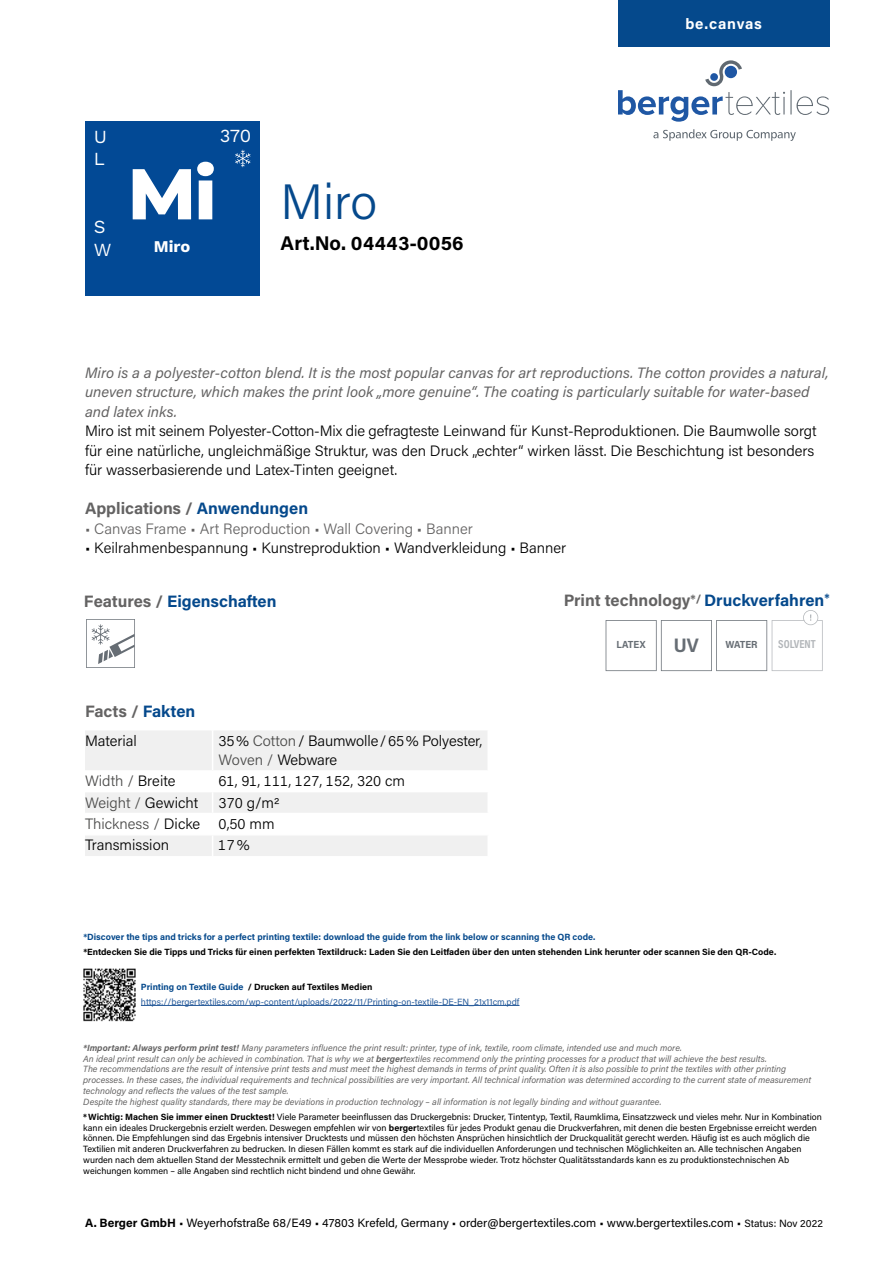
<style>
.page{position:relative;width:893px;height:1263px;background:#fff}
.page>*{position:absolute;margin:0;border:0;box-sizing:border-box;transform-origin:0 0}
.t1{font:800 71.7px "Montserrat";color:#fff}
.t2{font:300 49.5px "Acumin Pro";color:#05498c}
.t3{font:700 19.8px "Acumin Pro";letter-spacing:.015em;color:#000}
.t4{font:700 19.65px "Acumin Pro Semi Cond";color:#666d74}
.t5{font:18.45px/22.5px "Work Sans";color:#fff}
.t6{font:700 16.5px "Acumin Pro";color:#646363}
.t7{font:700 16.5px "Acumin Pro";color:#05498c}
.t8{font:700 16.35px "Work Sans";color:#fff}
.t9{font:300 15px/19.5px "Acumin Pro";color:#000}
.t10{font:italic 15px/19.5px "Acumin Pro";color:#646363}
.t11{font:300 15px "Acumin Pro";color:#646363}
.t12{font:300 15px "Acumin Pro";color:#4a4a49}
.t13{font:700 15px "Acumin Pro";letter-spacing:.045em;color:#fff}
.t14{font:12px "Acumin Pro";color:#000}
.t15{font:700 11.7px "Acumin Pro Cond";color:#666d74}
.t16{font:700 10.35px "Acumin Pro Semi Cond";color:#666d74}
.t17{font:9px/10.8px "Acumin Pro";color:#000}
.t18{font:italic 9px/10.8px "Acumin Pro";color:#646363}
.t19{font:9px/15px "Acumin Pro";color:#275b9b}
.t20{font:700 9px "Acumin Pro";color:#000}
.t21{font:700 9px "Acumin Pro";color:#05498c}
.s1{color:#05498c}
.s2{color:#646363}
.s3{color:#4a4a49}
.s4{color:#000}
.s5{font-weight:700;color:#05498c}
.s6{font-weight:700;color:#000}
.s7{font-weight:700}
.s8{font-size:10.5px}
</style>
<div class="page">
<div style="left:85px;top:121px;width:174px;height:174px;background:#024995"></div>
<svg style="left:235px;top:150px;width:16px;height:17px"></svg>
<div style="left:85px;top:731px;width:402px;height:39px;background:#f0f0f0"></div>
<hr style="left:212px;top:730px;width:1px;height:40px;background:#fff">
<svg style="left:85px;top:793px;width:402px;height:63px"></svg>
<hr style="left:85px;top:834px;width:128px;height:1px;background:#fff">
<hr style="left:213px;top:834px;width:276px;height:1px;background:#fff">
<div style="left:618px;top:0;width:211px;height:47px;background:#05498c"></div>
<svg style="left:86px;top:619px;width:49px;height:49px"></svg>
<svg style="left:606px;top:610px;width:217px;height:61px"></svg>
<svg style="left:618px;top:60px;width:211px;height:62px"></svg>
<div style="left:725px;top:66px;width:12px;height:12px;background:#1f57a4;border-radius:50%"></div>
<svg style="left:653px;top:129px;width:143px;height:12px"></svg>
<hr style="left:141px;top:1005px;width:378px;height:1px;background:#275b9b">
<img style="left:83px;top:968px;width:53px;height:54px">
<h3 class="t5" style="left:94px;top:126px;width:15px">U</h3>
<h3 class="t5" style="left:220px;top:125px;width:33px">370</h3>
<h3 class="t5" style="left:94px;top:149px;width:13px">L</h3>
<h1 class="t1" style="left:128px;top:141px;width:91px">Mi</h1>
<h3 class="t8" style="left:154px;top:237px;width:38px">Miro</h3>
<h3 class="t5" style="left:94px;top:216px;width:19px">S<br>W</h3>
<h2 class="t2" style="left:281px;top:168px;width:98px">Miro</h2>
<h3 class="t3" style="left:281px;top:230px;width:184px">Art.No. 04443-0056</h3>
<h3 class="t13" style="left:685px;top:13px;width:78px">be.canvas</h3>
<p class="t10" style="left:85px;top:362px;width:745px">Miro is a a polyester-cotton blend. It is the most popular canvas for art reproductions. The cotton provides a natural, uneven structure, which makes the print look „more genuine“. The coating is particularly suitable for water-based and latex inks.</p>
<p class="t9" style="left:85px;top:420px;width:733px">Miro ist mit seinem Polyester-Cotton-Mix die gefragteste Leinwand für Kunst-Reproduktionen. Die Baumwolle sorgt für eine natürliche, ungleichmäßige Struktur, was den Druck „echter“ wirken lässt. Die Beschichtung ist besonders für wasserbasierende und Latex-Tinten geeignet.</p>
<h3 class="t6" style="left:85px;top:497px;width:225px">Applications / <span class="s1">Anwendungen</span></h3>
<h3 class="t11" style="left:85px;top:518px;width:389px">• Canvas Frame • Art Reproduction • Wall Covering • Banner</h3>
<h3 class="t9" style="left:85px;top:537px;width:483px">• Keilrahmenbespannung • Kunstreproduktion • Wandverkleidung • Banner</h3>
<h3 class="t7" style="left:84px;top:590px;width:194px"><span class="s2">Features /</span> Eigenschaften</h3>
<h3 class="t6" style="left:564px;top:589px;width:267px">Print technology<sup>*/</sup> <span class="s1">Druckverfahren</span><sup>*</sup></h3>
<h3 class="t6" style="left:85px;top:700px;width:112px">Facts / <span class="s1">Fakten</span></h3>
<h3 class="t9" style="left:85px;top:730px;width:53px">Material</h3>
<h3 class="t9" style="left:219px;top:730px;width:265px">35% <span class="s3">Cotton</span>/ Baumwolle/65% Polyester,<br><span class="s3">Woven /</span> Webware</h3>
<h3 class="t12" style="left:85px;top:771px;width:92px">Width / <span class="s4">Breite</span></h3>
<h3 class="t9" style="left:219px;top:771px;width:188px">61, 91, 111, 127, 152, 320 cm</h3>
<h3 class="t12" style="left:85px;top:792px;width:115px">Weight / <span class="s4">Gewicht</span></h3>
<h3 class="t9" style="left:85px;top:791px;width:196px;line-height:21.3px;text-indent:134px">370 g/m2<br><span class="s3">Thickness /</span> Dicke 0,50 mm<br>Transmission</h3>
<h3 class="t9" style="left:219px;top:834px;width:32px">17%</h3>
<p class="t16" style="left:616px;top:637px;width:31px">LATEX</p>
<h3 class="t4" style="left:674px;top:631px;width:27px">UV</h3>
<p class="t16" style="left:725px;top:637px;width:34px">WATER</p>
<p class="t15" style="left:778px;top:637px;width:39px">SOLVENT</p>
<p class="t21" style="left:83px;top:931px;width:514px">*Discover the tips and tricks for a perfect printing textile: download the guide from the link below or scanning the QR code.</p>
<p class="t20" style="left:83px;top:946px;width:694px">*Entdecken Sie die Tipps und Tricks für einen perfekten Textildruck: Laden Sie den Leitfaden über den unten stehenden Link herunter oder scannen Sie den QR-Code.</p>
<p class="t19" style="left:141px;top:978px;width:380px"><span class="s5">Printing on Textile Guide</span> <span class="s6">/ Drucken auf Textiles Medien </span>https://bergertextiles.com/wp-content/uploads/2022/11/Printing-on-textile-DE-EN_21x11cm.pdf</p>
<p class="t18" style="left:83px;top:1042px;width:729px"><span class="s7">*Important: Always perform print test!</span> Many parameters influence the print result: printer, type of ink, textile, room climate, intended use and much more.<br>An ideal print result can only be achieved in combination. That is why we at <span class="s7">berger</span>textiles recommend only the printing processes for a product that will achieve the best results.<br>The recommendations are the result of intensive print tests and must meet the highest demands in terms of print quality. Often it is also possible to print the textiles with other printing processes. In these cases, the individual requirements and technical possibilities are very important. All technical information was determined according to the current state of measurement technology and reflects the values of the test sample.<br>Despite the highest quality standards, there may be deviations in production technology – all information is not legally binding and without guarantee.</p>
<p class="t17" style="left:83px;top:1111px;width:740px"><span class="s7">*Wichtig: Machen Sie immer einen Drucktest!</span> Viele Parameter beeinflussen das Druckergebnis: Drucker, Tintentyp, Textil, Raumklima, Einsatzzweck und vieles mehr. Nur in Kombination kann ein ideales Druckergebnis erzielt werden. Deswegen empfehlen wir von <span class="s7">berger</span>textiles für jedes Produkt genau die Druckverfahren, mit denen die besten Ergebnisse erreicht werden können. Die Empfehlungen sind das Ergebnis intensiver Drucktests und müssen den höchsten Ansprüchen hinsichtlich der Druckqualität gerecht werden. Häufig ist es auch möglich die Textilien mit anderen Druckverfahren zu bedrucken. In diesen Fällen kommt es stark auf die individuellen Anforderungen und technischen Möglichkeiten an. Alle technischen Angaben wurden nach dem aktuellen Stand der Messtechnik ermittelt und geben die Werte der Messprobe wieder. Trotz höchster Qualitätsstandards kann es zu produktionstechnischen Ab weichungen kommen – alle Angaben sind rechtlich nicht bindend und ohne Gewähr.</p>
<h3 class="t14" style="left:85px;top:1214px;width:739px"><span class="s7">A. Berger GmbH</span> • Weyerhofstraße 68/E49 • 47803 Krefeld, Germany • order@bergertextiles.com • www.bergertextiles.com • <span class="s8">Status: Nov 2022</span></h3>
</div>
